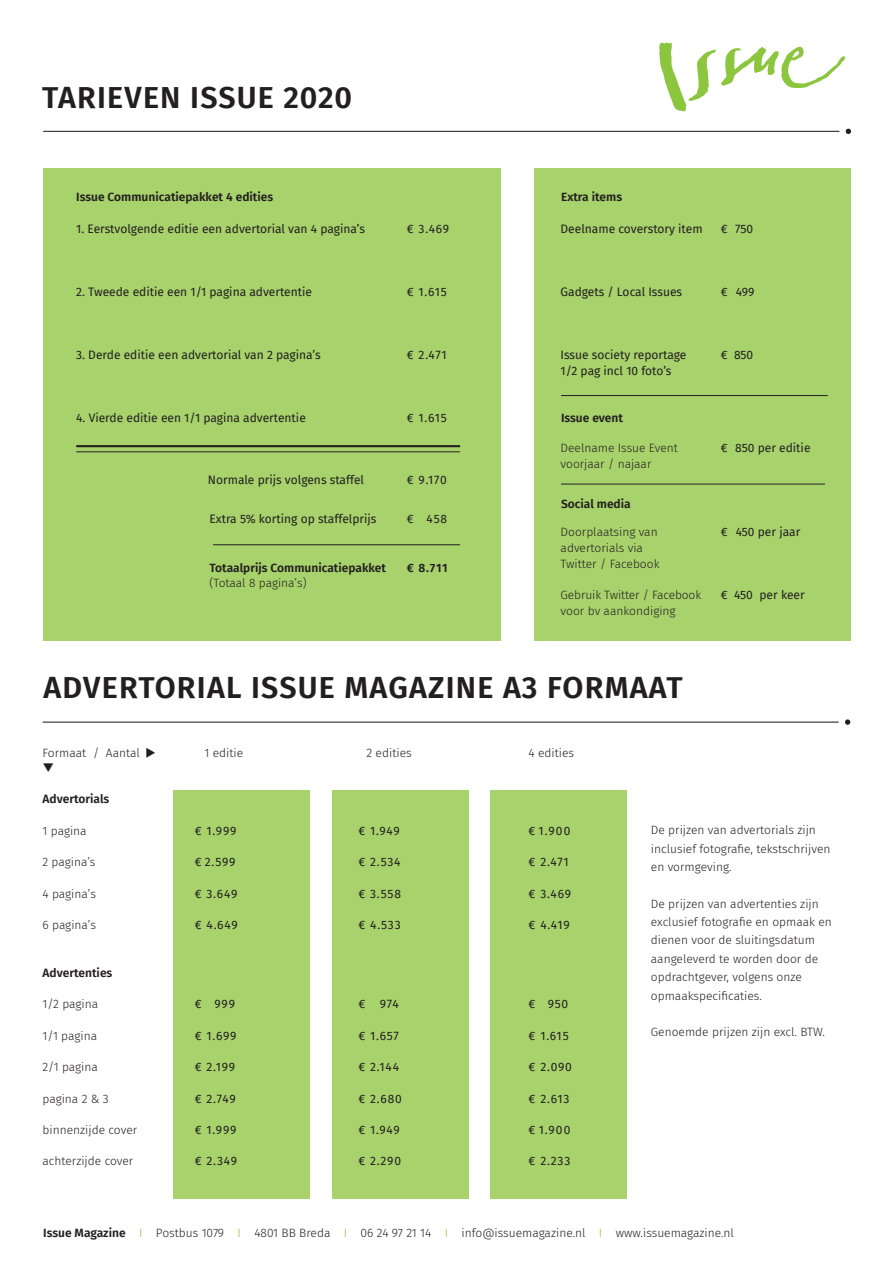
<style>
.page{position:relative;width:893px;height:1263px;background:#fff}
.page>*{position:absolute;margin:0;border:0;box-sizing:border-box;transform-origin:0 0}
.t1{font:600 30.45px "Fira Sans";letter-spacing:.04em;color:#231f20}
.t2{font:300 12px/18.3px "Fira Sans";color:#231f20}
.t3{font:12px "Fira Sans";color:#231f20}
.t4{font:600 12px "Fira Sans";color:#231f20}
.s1{font-weight:600}
.s2{color:#8bc63e}
</style>
<div class="page">
<hr style="left:43px;top:721px;width:796px;height:2px;background:#231f20">
<svg style="left:845px;top:719px;width:5px;height:6px"></svg>
<div style="left:173px;top:791px;width:136px;height:408px;background:#a8d26c"></div>
<div style="left:332px;top:791px;width:137px;height:408px;background:#a8d26c"></div>
<div style="left:491px;top:791px;width:136px;height:408px;background:#a8d26c"></div>
<svg style="left:659px;top:43px;width:186px;height:69px"></svg>
<hr style="left:43px;top:131px;width:796px;height:1px;background:#231f20">
<svg style="left:846px;top:129px;width:5px;height:5px"></svg>
<div style="left:534px;top:168px;width:316px;height:473px;background:#a8d26c"></div>
<div style="left:43px;top:168px;width:458px;height:473px;background:#a8d26c"></div>
<hr style="left:76px;top:452px;width:384px;height:1px;background:#231f20">
<hr style="left:213px;top:544px;width:247px;height:1px;background:#231f20">
<hr style="left:76px;top:445px;width:384px;height:2px;background:#231f20">
<hr style="left:561px;top:395px;width:267px;height:1px;background:#231f20">
<hr style="left:561px;top:484px;width:264px;height:1px;background:#231f20">
<h1 class="t1" style="left:42px;top:72px;width:311px">TARIEVEN ISSUE 2020</h1>
<p class="t4" style="left:76px;top:186px;width:198px">Issue Communicatiepakket 4 edities</p>
<p class="t3" style="left:76px;top:219px;width:290px">1. Eerstvolgende editie een advertorial van 4 pagina’s</p>
<p class="t3" style="left:407px;top:219px;width:44px">€ 3.469</p>
<p class="t3" style="left:76px;top:282px;width:237px">2. Tweede editie een 1/1 pagina advertentie</p>
<p class="t3" style="left:407px;top:282px;width:42px">€ 1.615</p>
<p class="t3" style="left:76px;top:345px;width:246px">3. Derde editie een advertorial van 2 pagina’s</p>
<p class="t3" style="left:407px;top:345px;width:41px">€ 2.471</p>
<p class="t3" style="left:76px;top:408px;width:231px">4. Vierde editie een 1/1 pagina advertentie</p>
<p class="t3" style="left:407px;top:408px;width:42px">€ 1.615</p>
<p class="t3" style="left:208px;top:471px;width:158px">Normale prijs volgens staffel</p>
<p class="t3" style="left:407px;top:471px;width:42px">€ 9.170</p>
<p class="t3" style="left:210px;top:510px;width:168px">Extra 5% korting op staffelprijs</p>
<p class="t3" style="left:407px;top:510px;width:42px">€ 458</p>
<p class="t4" style="left:210px;top:557px;width:178px">Totaalprijs Communicatiepakket</p>
<p class="t4" style="left:407px;top:557px;width:42px">€ 8.711</p>
<p class="t2" style="left:210px;top:574px;width:99px">(Totaal 8 pagina’s)</p>
<p class="t4" style="left:561px;top:187px;width:63px">Extra items</p>
<p class="t3" style="left:561px;top:220px;width:144px">Deelname coverstory item</p>
<p class="t3" style="left:721px;top:220px;width:34px">€ 750</p>
<p class="t3" style="left:561px;top:283px;width:123px">Gadgets / Local Issues</p>
<p class="t3" style="left:721px;top:283px;width:35px">€ 499</p>
<p class="t3" style="left:561px;top:346px;width:127px">Issue society reportage</p>
<p class="t3" style="left:721px;top:346px;width:34px">€ 850</p>
<p class="t3" style="left:561px;top:361px;width:112px">1/2 pag incl 10 foto’s</p>
<p class="t4" style="left:561px;top:408px;width:64px">Issue event</p>
<p class="t2" style="left:561px;top:439px;width:119px">Deelname Issue Event</p>
<p class="t3" style="left:721px;top:439px;width:91px">€ 850 per editie</p>
<p class="t2" style="left:561px;top:455px;width:92px">voorjaar / najaar</p>
<p class="t4" style="left:561px;top:494px;width:71px">Social media</p>
<p class="t2" style="left:561px;top:523px;width:99px">Doorplaatsing van</p>
<p class="t3" style="left:721px;top:523px;width:81px">€ 450 per jaar</p>
<p class="t2" style="left:561px;top:540px;width:100px;line-height:15.8px">advertorials via<br>Twitter / Facebook</p>
<p class="t2" style="left:561px;top:586px;width:142px">Gebruik Twitter / Facebook</p>
<p class="t3" style="left:721px;top:586px;width:85px">€ 450 per keer</p>
<p class="t2" style="left:561px;top:601px;width:117px">voor bv aankondiging</p>
<h1 class="t1" style="left:43px;top:662px;width:641px">ADVERTORIAL ISSUE MAGAZINE A3 FORMAAT</h1>
<p class="t2" style="left:43px;top:744px;width:115px">Formaat / Aantal ◆</p>
<p class="t2" style="left:205px;top:744px;width:40px">1 editie</p>
<p class="t2" style="left:367px;top:744px;width:47px">2 edities</p>
<p class="t2" style="left:529px;top:744px;width:47px">4 edities</p>
<p class="t4" style="left:43px;top:789px;width:68px">Advertorials</p>
<p class="t2" style="left:43px;top:821px;width:46px">1 pagina</p>
<p class="t3" style="left:195px;top:822px;width:43px">€ 1.999</p>
<p class="t3" style="left:358px;top:822px;width:43px">€ 1.949</p>
<p class="t3" style="left:529px;top:822px;width:43px">€ 1.900</p>
<p class="t2" style="left:43px;top:853px;width:54px">2 pagina’s</p>
<p class="t3" style="left:195px;top:853px;width:42px">€ 2.599</p>
<p class="t3" style="left:358px;top:853px;width:44px">€ 2.534</p>
<p class="t3" style="left:529px;top:853px;width:41px">€ 2.471</p>
<p class="t2" style="left:43px;top:884px;width:55px">4 pagina’s</p>
<p class="t3" style="left:195px;top:885px;width:44px">€ 3.649</p>
<p class="t3" style="left:358px;top:885px;width:44px">€ 3.558</p>
<p class="t3" style="left:529px;top:885px;width:44px">€ 3.469</p>
<p class="t2" style="left:43px;top:916px;width:55px">6 pagina’s</p>
<p class="t3" style="left:195px;top:916px;width:45px">€ 4.649</p>
<p class="t3" style="left:358px;top:916px;width:44px">€ 4.533</p>
<p class="t3" style="left:529px;top:916px;width:43px">€ 4.419</p>
<p class="t4" style="left:43px;top:962px;width:71px">Advertenties</p>
<p class="t2" style="left:43px;top:995px;width:57px">1/2 pagina</p>
<p class="t3" style="left:195px;top:995px;width:42px">€ 999</p>
<p class="t3" style="left:358px;top:995px;width:42px">€ 974</p>
<p class="t3" style="left:529px;top:995px;width:41px">€ 950</p>
<p class="t2" style="left:43px;top:1026px;width:56px">1/1 pagina</p>
<p class="t3" style="left:195px;top:1026px;width:43px">€ 1.699</p>
<p class="t3" style="left:358px;top:1026px;width:42px">€ 1.657</p>
<p class="t3" style="left:529px;top:1026px;width:42px">€ 1.615</p>
<p class="t2" style="left:43px;top:1058px;width:57px">2/1 pagina</p>
<p class="t3" style="left:195px;top:1058px;width:42px">€ 2.199</p>
<p class="t3" style="left:358px;top:1058px;width:42px">€ 2.144</p>
<p class="t3" style="left:529px;top:1058px;width:45px">€ 2.090</p>
<p class="t2" style="left:43px;top:1089px;width:68px">pagina 2 &amp; 3</p>
<p class="t3" style="left:195px;top:1089px;width:43px">€ 2.749</p>
<p class="t3" style="left:358px;top:1089px;width:45px">€ 2.680</p>
<p class="t3" style="left:529px;top:1089px;width:42px">€ 2.613</p>
<p class="t2" style="left:43px;top:1120px;width:96px">binnenzijde cover</p>
<p class="t3" style="left:195px;top:1121px;width:43px">€ 1.999</p>
<p class="t3" style="left:358px;top:1121px;width:43px">€ 1.949</p>
<p class="t3" style="left:529px;top:1121px;width:43px">€ 1.900</p>
<p class="t2" style="left:43px;top:1152px;width:92px">achterzijde cover</p>
<p class="t3" style="left:195px;top:1152px;width:44px">€ 2.349</p>
<p class="t3" style="left:358px;top:1152px;width:44px">€ 2.290</p>
<p class="t3" style="left:529px;top:1152px;width:43px">€ 2.233</p>
<p class="t2" style="left:651px;top:821px;width:181px">De prijzen van advertorials zijn inclusief fotografie, tekstschrijven en vormgeving.</p>
<p class="t2" style="left:651px;top:894px;width:182px">De prijzen van advertenties zijn exclusief fotografie en opmaak en dienen voor de sluitingsdatum aangeleverd te worden door de opdrachtgever, volgens onze opmaakspecificaties.</p>
<p class="t2" style="left:651px;top:1023px;width:176px">Genoemde prijzen zijn excl. BTW.</p>
<p class="t2" style="left:43px;top:1224px;width:692px"><span class="s1">Issue Magazine</span> <span class="s2">I</span> Postbus 1079 <span class="s2">I</span> 4801 BB Breda <span class="s2">I</span> 06 24 97 21 14 <span class="s2">I</span> info@issuemagazine.nl <span class="s2">I</span> www.issuemagazine.nl</p>
</div>
